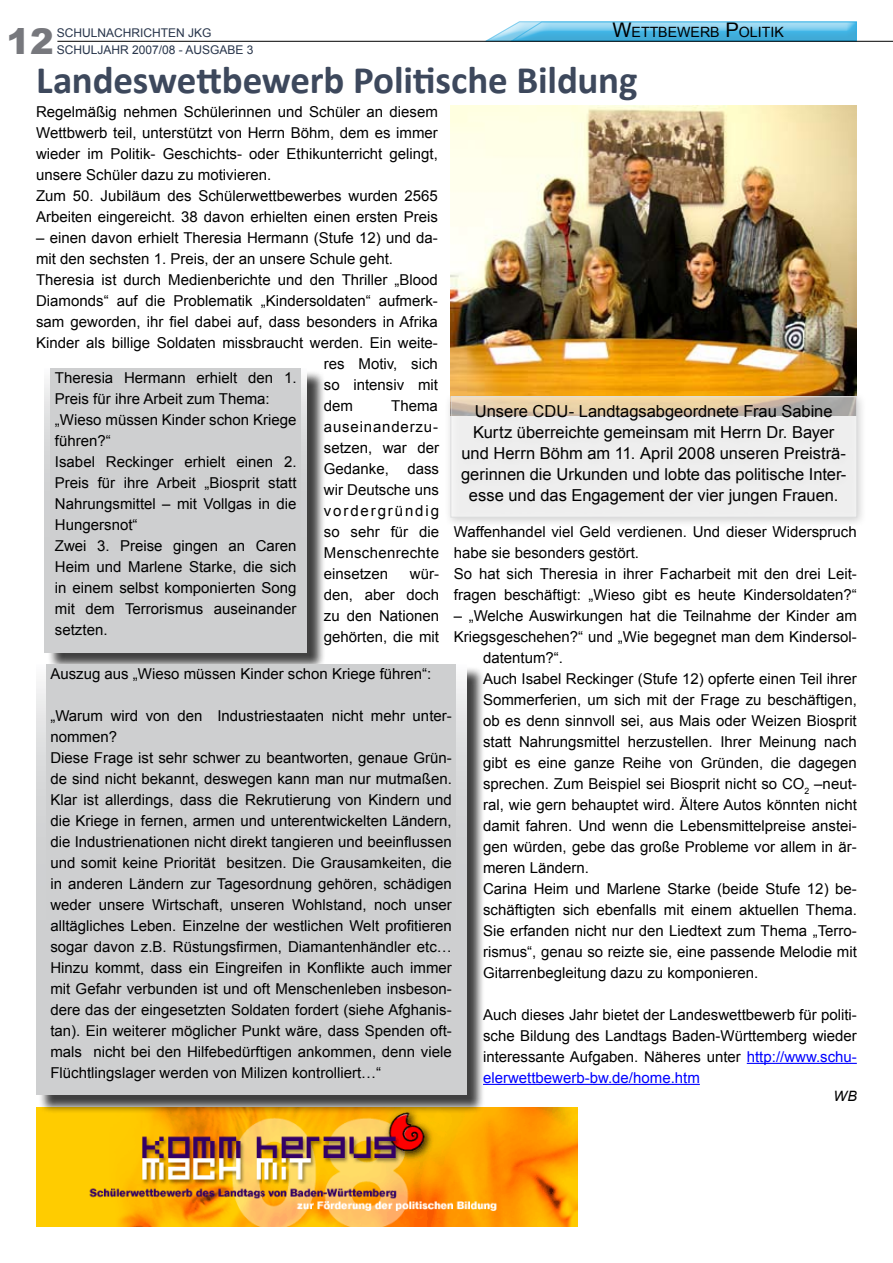
<style>
.page{position:relative;width:893px;height:1263px;background:#fff}
.page>*{position:absolute;margin:0;border:0;box-sizing:border-box;transform-origin:0 0}
.t1{font:700 39px "Calibri";letter-spacing:-.005em;color:#3d485c}
.t2{font:900 35.4px "Arial";color:#77787d}
.t3{font:16.5px/21px "Arial";color:#000;text-align:center}
.t4{font:15px/21px "Arial";color:#000}
.t5{font:italic 14.25px "Arial";color:#000}
.t6{font:14.1px "Arial";color:#000}
.t7{font:12px "Arial";color:#27344a}
.s1{font-size:20.25px}
.s2{color:#00f}
</style>
<div class="page">
<svg style="left:483px;top:21px;width:374px;height:20px;background:#6dc1e5"></svg>
<hr style="left:57px;top:41px;width:836px;height:1px;background:#000">
<img style="left:36px;top:1107px;width:542px;height:120px">
<hr style="left:747px;top:1063px;width:110px;height:1px;background:#00f">
<hr style="left:483px;top:1084px;width:217px;height:1px;background:#00f">
<div style="left:47px;top:370px;width:279px;height:301px;background:#000;opacity:.75"></div>
<svg style="left:45px;top:368px;width:262px;height:284px;background:#d4d5d6"></svg>
<div style="left:51px;top:368px;width:250px;height:282px;background:#cecfd0"></div>
<div style="left:38px;top:666px;width:447px;height:447px;background:#000;opacity:.75"></div>
<svg style="left:36px;top:666px;width:430px;height:429px;background:#d4d5d6"></svg>
<div style="left:46px;top:664px;width:410px;height:428px;background:#cecfd0"></div>
<img style="left:451px;top:105px;width:406px;height:286px">
<div style="left:444px;top:391px;width:422px;height:137px;background:#000;opacity:.28"></div>
<svg style="left:453px;top:398px;width:402px;height:117px;background:#e9e6e2"></svg>
<div style="left:451px;top:396px;width:406px;height:121px;border:1px solid #dddedf"></div>
<h2 class="t2" style="left:6px;top:15px;width:49px">12</h2>
<p class="t7" style="left:57px;top:25px;width:155px">Schulnachrichten JKG</p>
<p class="t7" style="left:57px;top:42px;width:198px">Schuljahr 2007/08 - Ausgabe 3</p>
<p class="t6" style="left:612px;top:23px;width:173px"><span class="s1">W</span>ETTBEWERB <span class="s1">P</span>OLITIK</p>
<h1 class="t1" style="left:36px;top:56px;width:603px">Landeswettbewerb Politische Bildung</h1>
<p class="t4" style="left:36px;top:102px;width:404px">Regelmäßig nehmen Schülerinnen und Schüler an diesem Wettbwerb teil, unterstützt von H errn Böhm, dem es immer wieder im Politik- Geschichts- oder Ethikunterricht gelingt, unsere Schüler dazu zu motivieren.<br>Zum 50. Jubiläum des Schülerwettbewerbes wurden 2565<br>Arbeiten eingereicht. 38 davon erhielten einen ersten Preis</p>
<p class="t4" style="left:36px;top:228px;width:403px">– einen davon erhielt Theresia Hermann (Stufe 12) und da-</p>
<p class="t4" style="left:36px;top:249px;width:358px">mit den sechsten 1. Preis, der an unsere Schule geht.</p>
<p class="t4" style="left:36px;top:270px;width:403px">Theresia ist durch Medienberichte und den Thriller „Blood</p>
<p class="t4" style="left:36px;top:291px;width:403px">Diamonds“ auf die Problematik „Kindersoldaten“ aufmerk-</p>
<p class="t4" style="left:36px;top:312px;width:403px">sam geworden, ihr fiel dabei auf, dass besonders in Afrika</p>
<p class="t4" style="left:36px;top:333px;width:403px">Kinder als billige Soldaten missbraucht werden. Ein weite-</p>
<p class="t4" style="left:324px;top:354px;width:116px">res Motiv, sich</p>
<p class="t4" style="left:324px;top:375px;width:116px">so intensiv mit</p>
<p class="t4" style="left:324px;top:396px;width:31px">dem</p>
<p class="t4" style="left:55px;top:368px;width:243px">Theresia Hermann erhielt den 1.<br>Preis für ihre Arbeit zum Thema: „Wieso müssen Kinder schon Kriege führen?“<br>Isabel Reckinger erhielt einen 2.<br>Preis für ihre Arbeit „Biosprit statt<br>Nahrungsmittel – mit Vollgas in die<br>H ungersnot“<br>Zwei 3. Preise gingen an Caren<br>Heim und Marlene Starke, die sich in einem selbst komponierten Song mit dem Terrorismus auseinander setzten.</p>
<p class="t4" style="left:50px;top:664px;width:382px">Auszug aus „Wieso müssen Kinder schon Kriege führen“:</p>
<p class="t4" style="left:50px;top:706px;width:403px">„Warum wird von den I ndustriestaaten nicht mehr unter&shy;nommen?<br>Diese Frage ist sehr schwer zu beantworten, genaue Grün&shy;de sind nicht bekannt, deswegen kann man nur mutmaßen.<br>Klar ist allerdings, dass die Rekrutierung von Kindern und die Kriege in fernen, armen und unterentwickelten Ländern, die Industrienationen nicht direkt tangieren und beeinflussen und somit keine Priorität besitzen. Die Grausamkeiten, die in anderen Ländern zur Tagesordnung gehören, schädigen weder unsere Wirtschaft, unseren Wohlstand, noch unser alltägliches Leben. Einzelne der westlichen Welt profitieren sogar davon z.B. Rüstungsfirmen, Diamantenhändler etc… Hinzu kommt, dass ein Eingreifen in Konflikte auch immer mit Gefahr verbunden ist und oft Menschenleben insbeson&shy;dere das der eingesetzten Soldaten fordert (siehe Afghanis&shy;tan). Ein weiterer möglicher Punkt wäre, dass Spenden oft&shy;mals nicht bei den H ilfebedürftigen ankommen, denn viele Flüchtlingslager werden von Milizen kontrolliert…“</p>
<p class="t4" style="left:324px;top:396px;width:117px;text-align:justify;text-indent:67px">Thema auseinanderzu&shy;setzen, war der Gedanke, dass wir Deutsche uns vordergründig so sehr für die Menschenrechte einsetzen</p>
<p class="t3" style="left:461px;top:401px;width:387px">U nsere CDU - Landtagsabgeordnete Frau Sabine Kurtz überreichte gemeinsam mit H errn Dr. Bayer und Herrn Böhm am 11. April 2008 unseren Preisträ&shy;gerinnen die U rkunden und lobte das politische I nter&shy;esse und das Engagement der vier jungen Frauen.</p>
<p class="t4" style="left:454px;top:521px;width:404px">Waffenhandel viel Geld verdienen. U nd dieser Widerspruch habe sie besonders gestört.<br>So hat sich Theresia in ihrer Facharbeit mit den drei Leit&shy;fragen beschäftigt: „Wieso gibt es heute Kindersoldaten?“</p>
<p class="t4" style="left:454px;top:605px;width:404px">– „Welche Auswirkungen hat die Teilnahme der Kinder am</p>
<p class="t4" style="left:454px;top:626px;width:404px">Kriegsgeschehen?“ und „Wie begegnet man dem Kindersol-</p>
<p class="t4" style="left:483px;top:647px;width:82px">datentum?“.</p>
<p class="t4" style="left:483px;top:668px;width:375px">Auch Isabel Reckinger (Stufe 12) opferte einen Teil ihrer</p>
<p class="t4" style="left:483px;top:689px;width:375px">Sommerferien, um sich mit der Frage zu beschäftigen,</p>
<p class="t4" style="left:483px;top:710px;width:375px">ob es denn sinnvoll sei, aus Mais oder Weizen Biosprit</p>
<p class="t4" style="left:483px;top:731px;width:375px">statt Nahrungsmittel herzustellen. I hrer Meinung nach</p>
<p class="t4" style="left:483px;top:752px;width:375px">gibt es eine ganze Reihe von Gründen, die dagegen</p>
<p class="t4" style="left:483px;top:773px;width:375px">sprechen. Zum Beispiel sei Biosprit nicht so CO<sub>2</sub> –neut-</p>
<p class="t4" style="left:483px;top:794px;width:375px">ral, wie gern behauptet wird. Ältere Autos könnten nicht</p>
<p class="t4" style="left:483px;top:815px;width:375px">damit fahren. U nd wenn die Lebensmittelpreise anstei-</p>
<p class="t4" style="left:483px;top:836px;width:375px">gen würden, gebe das große Probleme vor allem in är-</p>
<p class="t4" style="left:483px;top:857px;width:107px">meren Ländern.</p>
<p class="t4" style="left:483px;top:878px;width:375px">Carina Heim und Marlene Starke (beide Stufe 12) be-</p>
<p class="t4" style="left:483px;top:899px;width:375px">schäftigten sich ebenfalls mit einem aktuellen Thema.</p>
<p class="t4" style="left:483px;top:920px;width:375px">Sie erfanden nicht nur den Liedtext zum Thema „Terro-</p>
<p class="t4" style="left:483px;top:941px;width:375px">rismus“, genau so reizte sie, eine passende Melodie mit</p>
<p class="t4" style="left:483px;top:962px;width:277px">Gitarrenbegleitung dazu zu komponieren.</p>
<p class="t4" style="left:483px;top:1004px;width:375px;text-align:justify">Auch dieses Jahr bietet der Landeswettbewerb für politi&shy;sche Bildung des Landtags Baden-Württemberg wieder interessante Aufgaben. Näheres unter <span class="s2">http://www.schu&shy;elerwettbewerb-bw.de/home.htm</span></p>
<p class="t5" style="left:833px;top:1086px;width:25px">WB</p>
<p class="t4" style="left:324px;top:564px;width:117px;text-align:justify;text-indent:86px">wür&shy;den, aber doch zu den Nationen gehörten, die mit</p>
</div>
